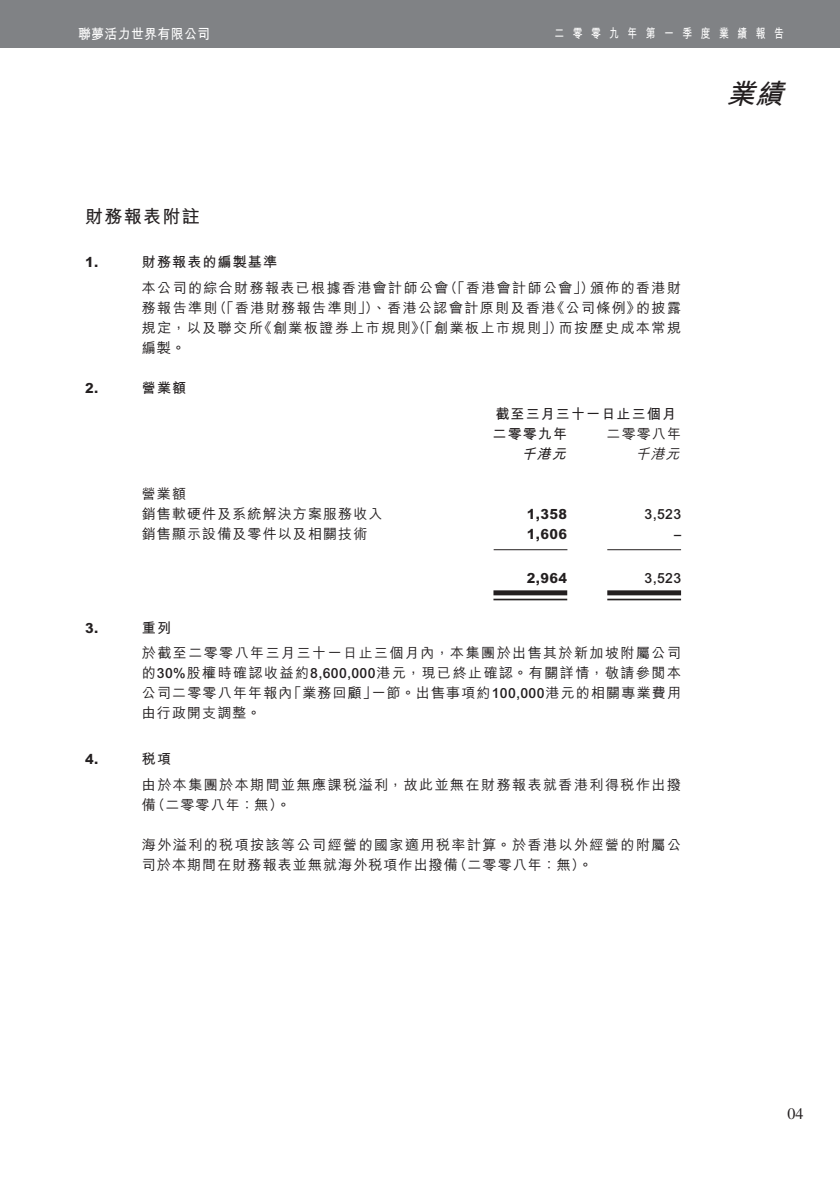
<style>
.page{position:relative;width:840px;height:1191px;background:#fff}
.page>*{position:absolute;margin:0;border:0;box-sizing:border-box;transform-origin:0 0}
.t1{font:italic 28px "M Hei HK Bold B5 pc H";color:#231f20}
.t2{font:18px "M Hei HK Bold B5 pc H";letter-spacing:.075em;color:#231f20}
.t3{font:16px "Times LT Std";color:#231f20}
.t4{font:14px/20px "M Hei HK Medium B5 pc H";letter-spacing:.1em;color:#231f20;text-align:justify}
.t5{font:14px/20px "M Hei HK Medium B5 pc H";letter-spacing:.08em;color:#231f20}
.t6{font:14px/20px "M Hei HK Bold B5 pc H";letter-spacing:.08em;color:#231f20}
.t7{font:800 14px "Arial MT Std";letter-spacing:.03em;color:#231f20}
.t8{font:500 14px "Arial MT Std";letter-spacing:.03em;color:#231f20}
.t9{font:14px "M Hei HK Bold B5 pc H";letter-spacing:.03em;color:#fff;scale:.92 1}
.t10{font:italic 14px "M Hei HK Bold B5 pc H";color:#231f20}
.t11{font:italic 14px "M Hei HK Medium B5 pc H";color:#231f20}
.t12{font:13px "M Hei HK Bold B5 pc H";letter-spacing:.875em;color:#fff;scale:.75 1}
.s1{font-family:"Arial MT Std";font-weight:500}
</style>
<div class="page">
<div style="left:0;top:0;width:839px;height:47px;background:#808285"></div>
<hr style="left:493px;top:549px;width:74px;height:1px;background:#231f20">
<hr style="left:607px;top:549px;width:73px;height:1px;background:#231f20">
<div style="left:493px;top:590px;width:74px;height:5px;background:#231f20"></div>
<hr style="left:493px;top:598px;width:74px;height:2px;background:#231f20">
<div style="left:607px;top:590px;width:73px;height:5px;background:#231f20"></div>
<hr style="left:607px;top:598px;width:73px;height:2px;background:#231f20">
<p class="t9" style="left:78px;top:28px;width:145px">聯夢活力世界有限公司</p>
<p class="t12" style="left:554px;top:28px;width:307px">二零零九年第一季度業績報告</p>
<p class="t2" style="left:85px;top:209px;width:116px">財務報表附註</p>
<p class="t7" style="left:85px;top:254px;width:15px">1.</p>
<p class="t6" style="left:142px;top:254px;width:137px">財務報表的編製基準</p>
<p class="t4" style="left:142px;top:279px;width:540px">本公司的綜合財務報表已根據香港會計師公會（「香港會計師公會」）頒佈的香港財務報告準則（「香港財務報告準則」）、香港公認會計原則及香港《公司條例》的披露規定，以及聯交所《創業板證券上市規則》（「創業板上市規則」）而按歷史成本常規編製。</p>
<p class="t7" style="left:85px;top:380px;width:15px">2.</p>
<p class="t6" style="left:142px;top:379px;width:46px">營業額</p>
<p class="t6" style="left:492px;top:405px;width:185px">截至三月三十一日止三個月二零零九年</p>
<p class="t4" style="left:606px;top:425px;width:76px">二零零八年</p>
<p class="t5" style="left:142px;top:485px;width:242px">營業額<br>銷售軟硬件及系統解決方案服務收入</p>
<p class="t10" style="left:521px;top:448px;width:49px">千港元</p>
<p class="t11" style="left:635px;top:448px;width:49px">千港元</p>
<p class="t7" style="left:526px;top:505px;width:42px">1,358</p>
<p class="t8" style="left:644px;top:509px;width:38px">3,523</p>
<p class="t5" style="left:142px;top:525px;width:227px">銷售顯示設備及零件以及相關技術</p>
<p class="t7" style="left:526px;top:525px;width:42px">1,606</p>
<p class="t8" style="left:673px;top:529px;width:8px">–</p>
<p class="t7" style="left:526px;top:569px;width:42px">2,964</p>
<p class="t8" style="left:644px;top:573px;width:38px">3,523</p>
<p class="t7" style="left:85px;top:619px;width:15px">3.</p>
<p class="t6" style="left:142px;top:619px;width:31px">重列</p>
<p class="t4" style="left:142px;top:645px;width:540px">於截至二零零八年三月三十一日止三個月內，本集團於出售其於新加坡附屬公司的<span class="s1">30%</span>股權時確認收益約<span class="s1">8,600,000</span>港元，現已終止確認。有關詳情，敬請參閱本公司二零零八年年報內「業務回顧」一節。出售事項約<span class="s1">100,000</span>港元的相關專業費用由行政開支調整。</p>
<p class="t7" style="left:85px;top:751px;width:15px">4.</p>
<p class="t6" style="left:142px;top:750px;width:31px">稅項</p>
<p class="t4" style="left:142px;top:776px;width:540px">由於本集團於本期間並無應課稅溢利，故此並無在財務報表就香港利得稅作出撥備（二零零八年：無）。</p>
<p class="t4" style="left:142px;top:836px;width:540px">海外溢利的稅項按該等公司經營的國家適用稅率計算。於香港以外經營的附屬公司於本期間在財務報表並無就海外稅項作出撥備（二零零八年：無）。</p>
<h1 class="t1" style="left:726px;top:83px;width:65px">業績</h1>
<p class="t3" style="left:787px;top:1104px;width:17px">04</p>
</div>
